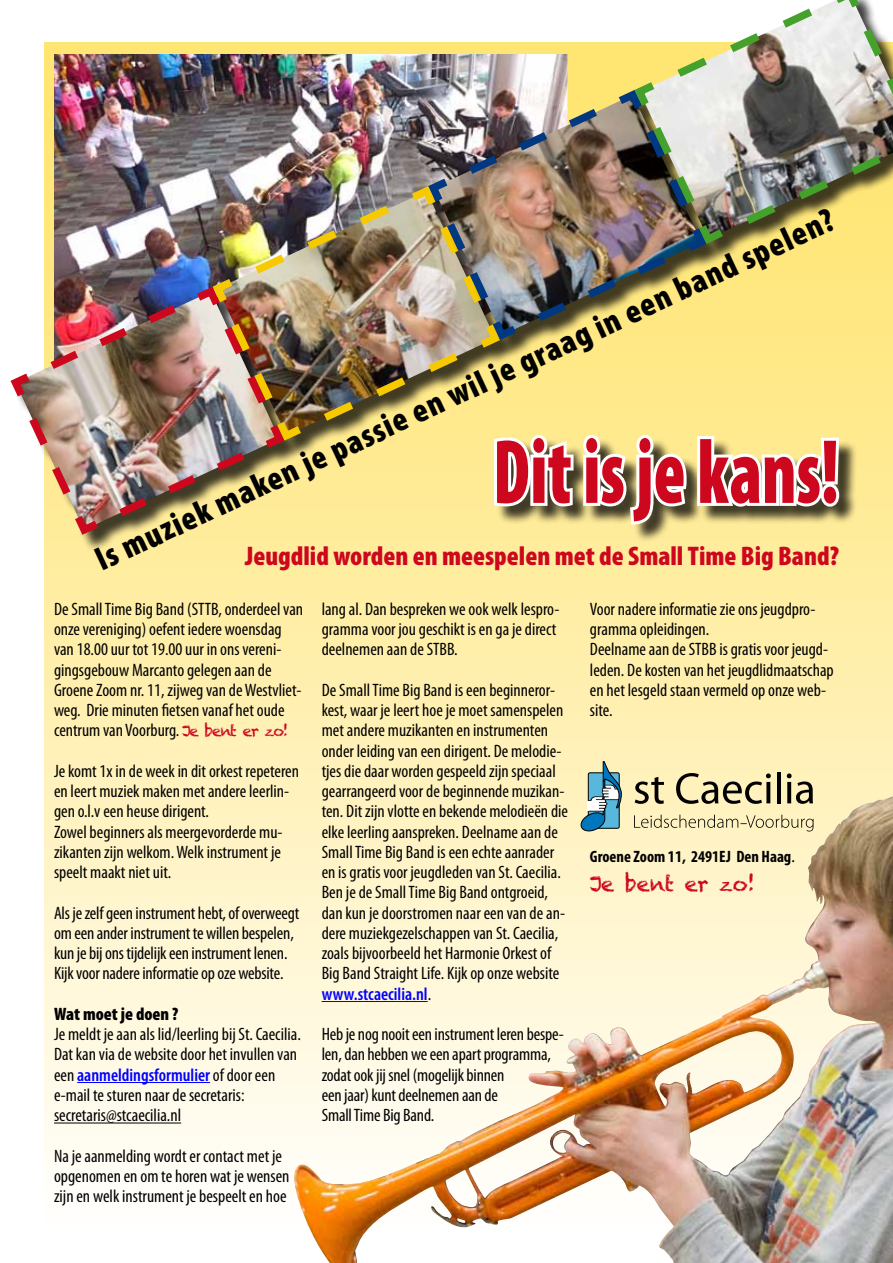
<style>
.page{position:relative;width:893px;height:1263px;background:#fff}
.page>*{position:absolute;margin:0;border:0;box-sizing:border-box;transform-origin:0 0}
.t1{font:900 condensed 92.1px "Myriad Pro";color:#cd071e;scale:.78 1}
.t2{font:900 condensed 33.75px "Myriad Pro";color:#000}
.t3{font:900 condensed 27px "Myriad Pro";color:#cd071e}
.t4{font:21px "Chalkduster";letter-spacing:-.005em;color:#cd071e}
.t5{font:condensed 18px/20.2px "Myriad Pro";color:#000}
.t6{font:900 condensed 18px "Myriad Pro";color:#000}
.t7{font:700 condensed 16.5px "Myriad Pro";color:#000}
.s1{font-family:"Chalkduster";font-stretch:normal;font-size:15px;color:#cd071e}
.s2{font-weight:600;color:#00f}
.s3{font-weight:400;font-stretch:normal}
</style>
<div class="page">
<div style="left:45px;top:43px;width:848px;height:1184px;background:linear-gradient(to bottom,#ffe363,#fcf9f3)"></div>
<img style="left:54px;top:54px;width:513px;height:345px">
<svg style="left:635px;top:777px;width:29px;height:23px"></svg>
<svg style="left:676px;top:773px;width:95px;height:27px;background:#beb48c"></svg>
<hr style="left:777px;top:772px;width:4px;height:31px;background:#000">
<svg style="left:787px;top:773px;width:26px;height:27px"></svg>
<svg style="left:580px;top:761px;width:42px;height:39px;background:#9cb7ae"></svg>
<img style="left:294px;top:800px;width:590px;height:463px">
<div style="left:14px;top:290px;width:288px;height:262px;background:#000;opacity:.75"></div>
<img style="left:10px;top:282px;width:279px;height:258px">
<div style="left:216px;top:189px;width:302px;height:269px;background:#000;opacity:.75"></div>
<img style="left:208px;top:181px;width:297px;height:265px">
<div style="left:432px;top:93px;width:292px;height:265px;background:#000;opacity:.75"></div>
<img style="left:423px;top:85px;width:288px;height:260px">
<div style="left:638px;top:0;width:255px;height:261px;background:#000;opacity:.75"></div>
<img style="left:630px;top:0;width:263px;height:249px">
<div style="left:496px;top:438px;width:362px;height:105px;background:#000;opacity:.75"></div>
<svg style="left:490px;top:432px;width:352px;height:96px"></svg>
<hr style="left:77px;top:1082px;width:133px;height:1px;background:#00f">
<hr style="left:54px;top:1122px;width:127px;height:1px;background:#000">
<hr style="left:322px;top:1001px;width:106px;height:1px;background:#00f">
<h2 class="t2" style="left:88px;top:541px;width:813px;rotate:-25deg">Is muziek maken je passie en wil je graag in een band spelen?</h2>
<h1 class="t1" style="left:493px;top:413px;width:445px">Dit is je kans!</h1>
<h3 class="t3" style="left:245px;top:538px;width:595px">Jeugdlid worden en meespelen met de Small Time Big Band?</h3>
<p class="t5" style="left:54px;top:599px;width:251px">De Small Time Big Band (STTB, onderdeel van onze vereniging) oefent iedere woensdag van 18.00 uur tot 19.00 uur in ons vereni&shy;gingsgebouw Marcanto gelegen aan de Groene Zoom nr. 11, zijweg van de Westvliet&shy;weg. Drie minuten fietsen vanaf het oude centrum van Voorburg. <span class="s1">Je bent er zo!</span></p>
<p class="t5" style="left:54px;top:761px;width:247px">Je komt 1x in de week in dit orkest repeteren en leert muziek maken met andere leerlin&shy;gen o.l.v een heuse dirigent.<br>Zowel beginners als meergevorderde mu&shy;zikanten zijn welkom. Welk instrument je speelt maakt niet uit.</p>
<p class="t5" style="left:54px;top:902px;width:247px">Als je zelf geen instrument hebt, of overweegt om een ander instrument te willen bespelen, kun je bij ons tijdelijk een instrument lenen.<br>Kijk voor nadere informatie op oze website.</p>
<p class="t6" style="left:54px;top:1002px;width:126px">Wat moet je doen ?</p>
<p class="t5" style="left:54px;top:1024px;width:248px">Je meldt je aan als lid/leerling bij St. Caecilia.<br>Dat kan via de website door het invullen van een <span class="s2">aanmeldingsformulier</span> of door een e-mail te sturen naar de secretaris: secretaris@stcaecilia.nl</p>
<p class="t5" style="left:54px;top:1145px;width:237px">Na je aanmelding wordt er contact met je opgenomen en om te horen wat je wensen zijn en welk instrument je bespeelt en hoe</p>
<p class="t5" style="left:322px;top:599px;width:239px">lang al. Dan bespreken we ook welk lespro&shy;gramma voor jou geschikt is en ga je direct deelnemen aan de STBB.</p>
<p class="t5" style="left:322px;top:680px;width:248px">De Small Time Big Band is een beginneror&shy;kest, waar je leert hoe je moet samenspelen met andere muzikanten en instrumenten onder leiding van een dirigent. De melodie&shy;tjes die daar worden gespeeld zijn speciaal gearrangeerd voor de beginnende muzikan&shy;ten. Dit zijn vlotte en bekende melodieën die elke leerling aanspreken. Deelname aan de Small Time Big Band is een echte aanrader en is gratis voor jeugdleden van St. Caecilia.<br>Ben je de Small Time Big Band ontgroeid, dan kun je doorstromen naar een van de an&shy;dere muziekgezelschappen van St. Caecilia, zoals bijvoorbeeld het Harmonie Orkest of Big Band Straight Life. Kijk op onze website <span class="s2">www.stcaecilia.nl</span>.</p>
<p class="t5" style="left:322px;top:1024px;width:244px">Heb je nog nooit een instrument leren bespe&shy;len, dan hebben we een apart programma, zodat ook jij snel (mogelijk binnen<br>een jaar) kunt deelnemen aan de<br>Small Time Big Band.</p>
<p class="t5" style="left:590px;top:599px;width:245px">Voor nadere informatie zie ons jeugdpro&shy;gramma opleidingen.<br>Deelname aan de STBB is gratis voor jeugd&shy;leden. De kosten van het jeugdlidmaatschap en het lesgeld staan vermeld op onze web&shy;site.</p>
<p class="t7" style="left:590px;top:847px;width:206px">Groene Zoom 11, 2491EJ Den Haag<span class="s3">.</span></p>
<p class="t4" style="left:590px;top:871px;width:167px">Je bent er zo!</p>
</div>
